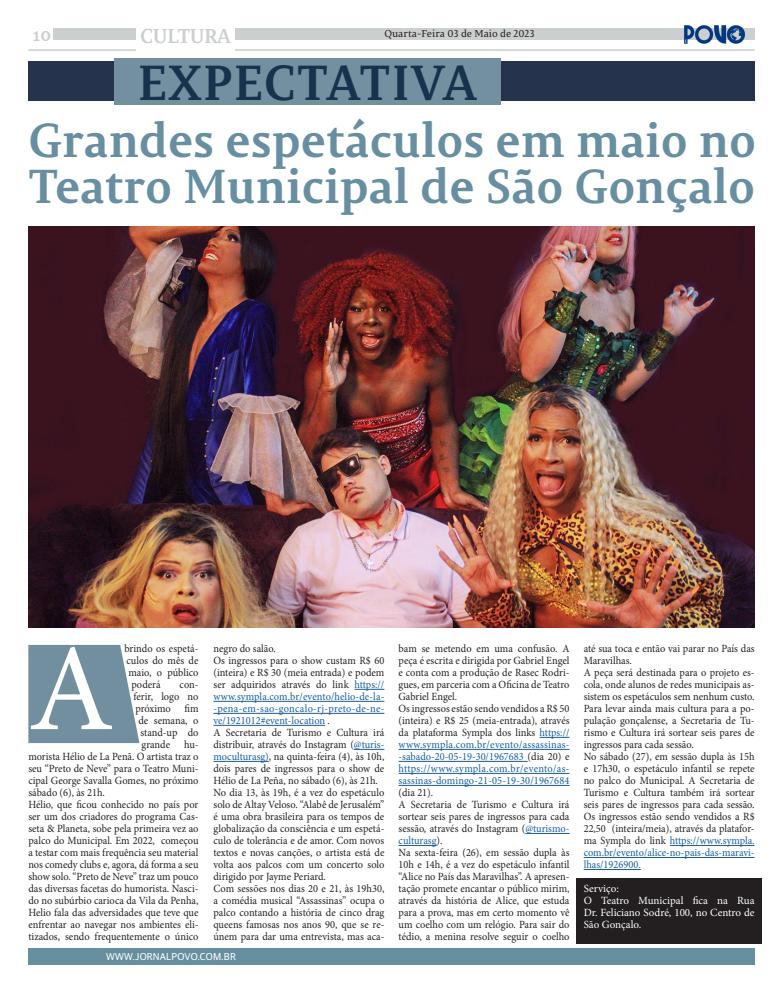
<style>
.page{position:relative;width:783px;height:993px;background:#fff}
.page>*{position:absolute;margin:0;border:0;box-sizing:border-box;transform-origin:0 0}
.t1{font:124px "Minion Pro";color:#fff}
.t2{font:700 49px "Permian Serif Typeface";letter-spacing:.015em;color:#18324d}
.t3{font:700 47.4px "Permian Serif Typeface";color:#678fa1}
.t4{font:700 20px "Permian Serif Typeface";letter-spacing:-.02em;color:#cccfcf}
.t5{font:16px "Clarendon BT";color:#cccfcf}
.t6{font:11px/12px "Minion Pro";color:#231f20;text-align:justify;scale:.94 1}
.t7{font:11px/12px "Minion Pro";letter-spacing:.01em;color:#175d9e;text-align:justify;scale:.94 1}
.t8{font:11px/12px "Minion Pro";color:#fff;text-align:justify}
.t9{font:10px "Permian Serif Typeface";color:#231f20}
.t10{font:10px "Guardian Sans";letter-spacing:.02em;color:#fff}
.s1{color:#231f20}
.s2{color:#175d9e}
</style>
<div class="page">
<div style="left:28px;top:947px;width:726px;height:17px;background:#668fa0"></div>
<div style="left:235px;top:28px;width:519px;height:12px;background:#cccfcf"></div>
<div style="left:54px;top:28px;width:82px;height:12px;background:#cccfcf"></div>
<hr style="left:28px;top:49px;width:108px;height:2px;background:#cccfcf">
<hr style="left:235px;top:49px;width:519px;height:2px;background:#cccfcf">
<div style="left:576px;top:877px;width:185px;height:66px;background:#231f20"></div>
<img style="left:28px;top:227px;width:726px;height:400px">
<div style="left:28px;top:61px;width:726px;height:40px;background:#25334d"></div>
<div style="left:114px;top:58px;width:386px;height:46px;background:#7390a0"></div>
<hr style="left:354px;top:688px;width:30px;height:1px;background:#175d9e">
<hr style="left:213px;top:700px;width:171px;height:1px;background:#175d9e">
<hr style="left:213px;top:712px;width:171px;height:1px;background:#175d9e">
<hr style="left:213px;top:724px;width:112px;height:1px;background:#175d9e">
<hr style="left:354px;top:748px;width:30px;height:1px;background:#175d9e">
<hr style="left:213px;top:760px;width:56px;height:1px;background:#175d9e">
<hr style="left:539px;top:736px;width:30px;height:1px;background:#175d9e">
<hr style="left:398px;top:748px;width:171px;height:1px;background:#175d9e">
<hr style="left:398px;top:760px;width:129px;height:1px;background:#175d9e">
<hr style="left:398px;top:772px;width:171px;height:1px;background:#175d9e">
<hr style="left:398px;top:784px;width:171px;height:1px;background:#175d9e">
<hr style="left:525px;top:832px;width:44px;height:1px;background:#175d9e">
<hr style="left:398px;top:844px;width:38px;height:1px;background:#175d9e">
<hr style="left:669px;top:844px;width:85px;height:1px;background:#175d9e">
<hr style="left:583px;top:856px;width:171px;height:1px;background:#175d9e">
<hr style="left:583px;top:868px;width:57px;height:1px;background:#175d9e">
<svg style="left:28px;top:644px;width:111px;height:98px"></svg>
<img style="left:684px;top:25px;width:61px;height:19px">
<h3 class="t4" style="left:140px;top:20px;width:92px">CULTURA</h3>
<p class="t2" style="left:137px;top:41px;width:341px">EXPECTATIVA</p>
<h3 class="t5" style="left:31px;top:25px;width:21px">10</h3>
<p class="t9" style="left:384px;top:26px;width:151px">Quarta-Feira 03 de Maio de 2023</p>
<p class="t3" style="left:28px;top:100px;width:729px">Grandes espetáculos em maio no</p>
<p class="t3" style="left:28px;top:147px;width:728px">Teatro Municipal de São Gonçalo</p>
<p class="t6" style="left:124px;top:642px;width:80px">brindo os espetá-</p>
<p class="t6" style="left:126px;top:654px;width:78px">culos do mês de</p>
<p class="t6" style="left:128px;top:666px;width:76px">maio, o público</p>
<p class="t6" style="left:131px;top:678px;width:32px">poderá</p>
<p class="t6" style="left:179px;top:678px;width:22px">con-</p>
<p class="t6" style="left:133px;top:690px;width:71px">ferir, logo no</p>
<p class="t6" style="left:135px;top:702px;width:69px">próximo fim</p>
<p class="t6" style="left:138px;top:714px;width:65px">de semana, o</p>
<p class="t6" style="left:140px;top:726px;width:63px">stand-up do</p>
<p class="t6" style="left:141px;top:738px;width:32px">grande</p>
<p class="t1" style="left:28px;top:606px;width:87px">A</p>
<p class="t6" style="left:28px;top:738px;width:182px;text-indent:156px">hu&shy;morista Hélio de La Penã. O artista traz o seu “Preto de Neve” para o Teatro Muni&shy;cipal George Savalla Gomes, no próximo sábado (6), às 21h.</p>
<p class="t6" style="left:28px;top:798px;width:182px">Hélio, que ficou conhecido no país por ser um dos criadores do programa Cas&shy;seta &amp; Planeta, sobe pela primeira vez ao palco do Municipal. Em 2022, começou a testar com mais frequência seu material nos comedy clubs e, agora, dá forma a seu show solo. “Preto de Neve” traz um pouco das diversas facetas do humorista. Nasci&shy;do no subúrbio carioca da Vila da Penha, Helio fala das adversidades que teve que enfrentar ao navegar nos ambientes eli&shy;tizados, sendo frequentemente o único</p>
<p class="t6" style="left:213px;top:642px;width:68px">negro do salão.</p>
<p class="t7" style="left:213px;top:654px;width:183px"><span class="s1">Os ingressos para o show custam R$ 60 (inteira) e R$ 30 (meia entrada) e podem ser adquiridos através do link</span> https:// www.sympla.com.br/evento/helio-de-la--pena-em-sao-goncalo-rj-preto-de-ne&shy;ve/1921012#event-location <span class="s1">.</span></p>
<p class="t6" style="left:213px;top:726px;width:183px">A Secretaria de Turismo e Cultura irá distribuir, através do Instagram (<span class="s2">@turis&shy;moculturasg)</span>, na quinta-feira (4), às 10h, dois pares de ingressos para o show de Hélio de La Peña, no sábado (6), às 21h.</p>
<p class="t6" style="left:213px;top:786px;width:183px">No dia 13, às 19h, é a vez do espetáculo solo de Altay Veloso. “Alabê de Jerusalém” é uma obra brasileira para os tempos de globalização da consciência e um espetá&shy;culo de tolerância e de amor. Com novos textos e novas canções, o artista está de volta aos palcos com um concerto solo dirigido por Jayme Periard.</p>
<p class="t6" style="left:213px;top:882px;width:183px">Com sessões nos dias 20 e 21, às 19h30, a comédia musical “Assassinas” ocupa o palco contando a história de cinco drag queens famosas nos anos 90, que se re&shy;únem para dar uma entrevista, mas aca-</p>
<p class="t10" style="left:106px;top:949px;width:131px">WWW.JORNALPOVO.COM.BR</p>
<p class="t6" style="left:398px;top:642px;width:183px">bam se metendo em uma confusão. A peça é escrita e dirigida por Gabriel Engel e conta com a produção de Rasec Rodri&shy;gues, em parceria com a Oficina de Teatro Gabriel Engel.</p>
<p class="t7" style="left:398px;top:702px;width:183px"><span class="s1">Os ingressos estão sendo vendidos a R$ 50 (inteira) e R$ 25 (meia-entrada), através da plataforma Sympla dos links</span> https:// www.sympla.com.br/evento/assassinas--sabado-20-05-19-30/1967683 <span class="s1">(dia 20) e </span>https://www.sympla.com.br/evento/as&shy;sassinas-domingo-21-05-19-30/1967684 <span class="s1">(dia 21).</span></p>
<p class="t6" style="left:398px;top:798px;width:183px">A Secretaria de Turismo e Cultura irá sortear seis pares de ingressos para cada sessão, através do Instagram (<span class="s2">@turismo&shy;culturasg</span>).</p>
<p class="t6" style="left:398px;top:846px;width:183px">Na sexta-feira (26), em sessão dupla às 10h e 14h, é a vez do espetáculo infantil “Alice no País das Maravilhas”. A apresen&shy;tação promete encantar o público mirim, através da história de Alice, que estuda para a prova, mas em certo momento vê um coelho com um relógio. Para sair do tédio, a menina resolve seguir o coelho</p>
<p class="t6" style="left:583px;top:642px;width:183px">até sua toca e então vai parar no País das<br>Maravilhas.</p>
<p class="t6" style="left:583px;top:666px;width:183px">A peça será destinada para o projeto es&shy;cola, onde alunos de redes municipais as&shy;sistem os espetáculos sem nenhum custo.<br>Para levar ainda mais cultura para a po&shy;pulação gonçalense, a Secretaria de Tu&shy;rismo e Cultura irá sortear seis pares de ingressos para cada sessão.</p>
<p class="t6" style="left:583px;top:750px;width:183px">No sábado (27), em sessão dupla às 15h e 17h30, o espetáculo infantil se repete no palco do Municipal. A Secretaria de Turismo e Cultura também irá sortear seis pares de ingressos para cada sessão.<br>Os ingressos estão sendo vendidos a R$ 22,50 (inteira/meia), através da platafor&shy;ma Sympla do link <span class="s2">https://www.sympla. com.br/evento/alice-no-pais-das-maravi&shy;lhas/1926900.</span></p>
<p class="t8" style="left:583px;top:882px;width:37px">Serviço:</p>
<p class="t8" style="left:583px;top:894px;width:172px">O Teatro Municipal fica na Rua Dr. Feliciano Sodré, 100, no Centro de São Gonçalo.</p>
</div>
